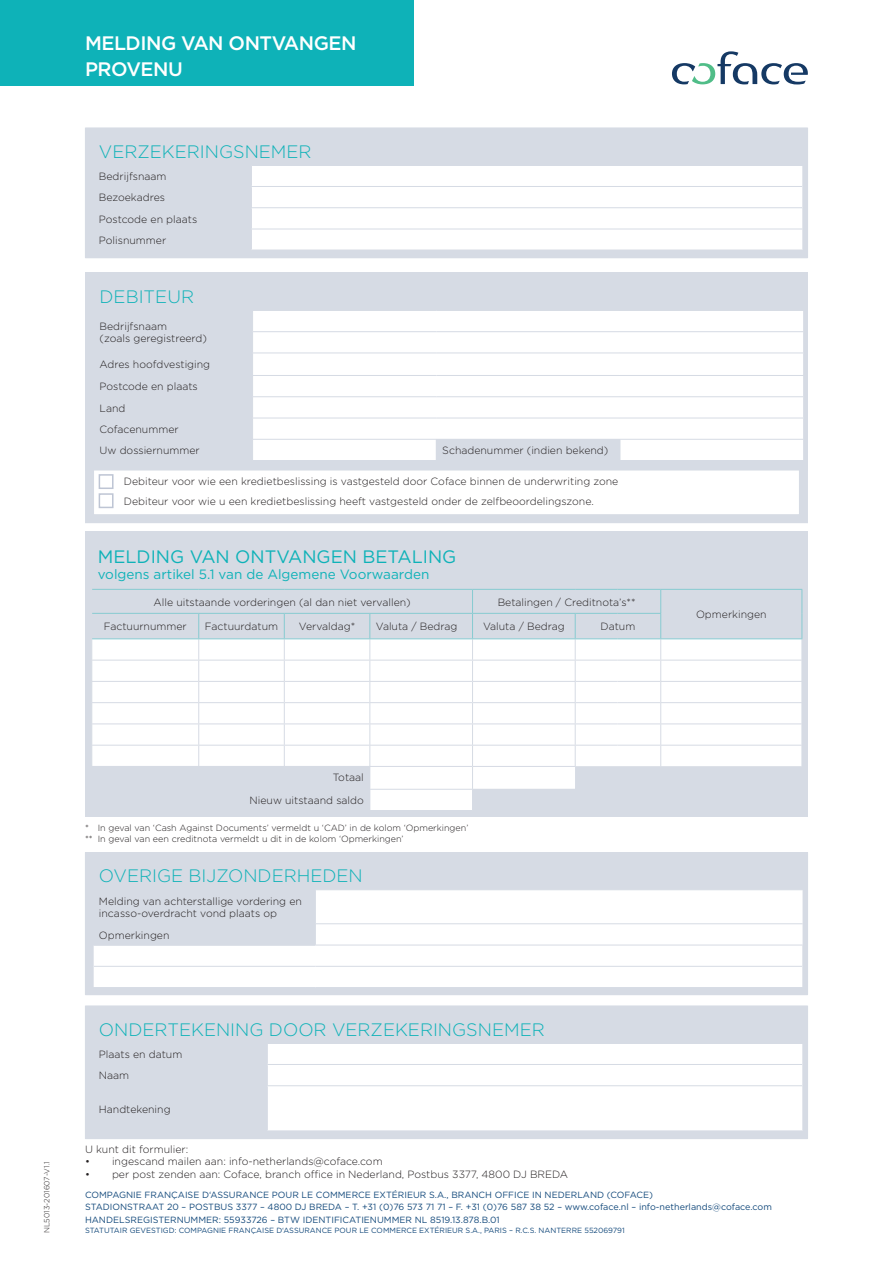
<style>
.page{position:relative;width:893px;height:1263px;background:#fff}
.page>*{position:absolute;margin:0;border:0;box-sizing:border-box;transform-origin:0 0}
.t1{font:500 19.5px/25.5px "Gotham";letter-spacing:-.025em;color:#fff}
.t2{font:300 18px "Gotham";color:#0eb2b8}
.t3{font:18px "Gotham";color:#0eb2b8}
.t4{font:13.5px "Gotham";color:#0eb2b8}
.t5{font:300 10.5px/21.3px "Gotham";color:#231f20}
.t6{font:9px/12.3px "Gotham";color:#144a7c}
.t7{font:300 9px/10.8px "Gotham";color:#231f20}
.t8{font:7.5px "Gotham";color:#144a7c}
.t9{font:300 7.5px "Gotham";color:#231f20}
</style>
<div class="page">
<div style="left:0;top:0;width:414px;height:85px;background:#0eb2b8"></div>
<svg style="left:672px;top:51px;width:136px;height:33px"></svg>
<div style="left:85px;top:128px;width:722px;height:130px;background:#d6dbe4"></div>
<div style="left:252px;top:166px;width:550px;height:83px;background:#fff"></div>
<hr style="left:252px;top:186px;width:550px;height:1px;background:#d6dbe4">
<hr style="left:252px;top:207px;width:550px;height:1px;background:#d6dbe4">
<hr style="left:252px;top:229px;width:550px;height:1px;background:#d6dbe4">
<div style="left:85px;top:1006px;width:722px;height:132px;background:#d6dbe4"></div>
<div style="left:268px;top:1044px;width:534px;height:86px;background:#fff"></div>
<hr style="left:268px;top:1064px;width:534px;height:1px;background:#d6dbe4">
<hr style="left:268px;top:1085px;width:534px;height:1px;background:#d6dbe4">
<div style="left:85px;top:1005px;width:723px;height:134px;border:1px solid #d6dbe4"></div>
<div style="left:85px;top:531px;width:723px;height:286px;background:#d6dbe4"></div>
<svg style="left:93px;top:588px;width:708px;height:1px"></svg>
<svg style="left:92px;top:589px;width:710px;height:221px"></svg>
<hr style="left:472px;top:638px;width:103px;height:1px;background:#87cbd1">
<hr style="left:575px;top:638px;width:42px;height:1px;background:#87cbd1">
<hr style="left:617px;top:638px;width:44px;height:1px;background:#87cbd1">
<hr style="left:661px;top:638px;width:141px;height:1px;background:#87cbd1">
<div style="left:85px;top:272px;width:723px;height:198px;background:#d6dbe4"></div>
<div style="left:253px;top:311px;width:550px;height:149px;background:#fff"></div>
<div style="left:436px;top:439px;width:184px;height:21px;background:#d6dbe4"></div>
<hr style="left:252px;top:331px;width:184px;height:1px;background:#d6dbe4">
<hr style="left:436px;top:331px;width:184px;height:1px;background:#d6dbe4">
<hr style="left:620px;top:331px;width:184px;height:1px;background:#d6dbe4">
<hr style="left:252px;top:353px;width:184px;height:1px;background:#d6dbe4">
<hr style="left:436px;top:353px;width:184px;height:1px;background:#d6dbe4">
<hr style="left:620px;top:353px;width:184px;height:1px;background:#d6dbe4">
<hr style="left:252px;top:375px;width:184px;height:1px;background:#d6dbe4">
<hr style="left:436px;top:375px;width:184px;height:1px;background:#d6dbe4">
<hr style="left:620px;top:375px;width:184px;height:1px;background:#d6dbe4">
<hr style="left:252px;top:396px;width:184px;height:1px;background:#d6dbe4">
<hr style="left:436px;top:396px;width:184px;height:1px;background:#d6dbe4">
<hr style="left:620px;top:396px;width:184px;height:1px;background:#d6dbe4">
<hr style="left:252px;top:418px;width:184px;height:1px;background:#d6dbe4">
<hr style="left:436px;top:418px;width:184px;height:1px;background:#d6dbe4">
<hr style="left:620px;top:418px;width:184px;height:1px;background:#d6dbe4">
<hr style="left:252px;top:439px;width:184px;height:1px;background:#d6dbe4">
<hr style="left:620px;top:439px;width:184px;height:1px;background:#d6dbe4">
<svg style="left:620px;top:440px;width:1px;height:20px"></svg>
<div style="left:85px;top:461px;width:723px;height:62px;border:9px solid #d6dbe4"></div>
<div style="left:99px;top:474px;width:15px;height:15px;border:2px solid #bec5d4"></div>
<div style="left:99px;top:493px;width:15px;height:15px;border:2px solid #bec5d4"></div>
<div style="left:85px;top:852px;width:722px;height:143px;background:#d6dbe4"></div>
<svg style="left:94px;top:890px;width:709px;height:97px;fill:#fff"></svg>
<hr style="left:92px;top:923px;width:223px;height:1px;background:#d6dbe4">
<hr style="left:92px;top:944px;width:223px;height:2px;background:#d6dbe4">
<hr style="left:802px;top:945px;width:2px;height:21px;background:#d6dbe4">
<hr style="left:802px;top:966px;width:2px;height:21px;background:#d6dbe4">
<hr style="left:315px;top:890px;width:1px;height:34px;background:#d6dbe4">
<svg style="left:315px;top:924px;width:1px;height:21px"></svg>
<hr style="left:315px;top:945px;width:488px;height:1px;background:#d6dbe4">
<hr style="left:316px;top:923px;width:487px;height:1px;background:#d6dbe4">
<hr style="left:94px;top:966px;width:221px;height:1px;background:#d6dbe4">
<hr style="left:315px;top:966px;width:487px;height:1px;background:#d6dbe4">
<h1 class="t1" style="left:85px;top:30px;width:273px">MELDING VAN ONTVANGEN<br>PROVENU</h1>
<h2 class="t2" style="left:99px;top:140px;width:214px">VERZEKERINGSNEMER</h2>
<p class="t5" style="left:99px;top:165px;width:100px">Bedrijfsnaam<br>Bezoekadres<br>Postcode en plaats<br>Polisnummer</p>
<h2 class="t2" style="left:100px;top:285px;width:96px">DEBITEUR</h2>
<p class="t5" style="left:100px;top:319px;width:109px;line-height:12.6px">Bedrijfsnaam<br>(zoals geregistreerd)</p>
<p class="t5" style="left:100px;top:354px;width:112px">Adres hoofdvestiging<br>Postcode en plaats<br>Land<br>Cofacenummer<br>Uw dossiernummer</p>
<p class="t5" style="left:442px;top:439px;width:168px">Schadenummer (indien bekend)</p>
<p class="t5" style="left:124px;top:472px;width:496px;line-height:19.2px">Debiteur voor wie een kredietbeslissing is vastgesteld door Coface binnen de underwriting zone<br>Debiteur voor wie u een kredietbeslissing heeft vastgesteld onder de zelfbeoordelingszone.</p>
<h2 class="t3" style="left:98px;top:545px;width:360px">MELDING VAN ONTVANGEN BETALING</h2>
<p class="t4" style="left:98px;top:566px;width:333px">volgens artikel 5.1 van de Algemene Voorwaarden</p>
<p class="t5" style="left:154px;top:591px;width:259px">Alle uitstaande vorderingen (al dan niet vervallen)</p>
<p class="t5" style="left:498px;top:591px;width:139px">Betalingen / Creditnota’s**</p>
<p class="t5" style="left:104px;top:616px;width:85px">Factuurnummer</p>
<p class="t5" style="left:205px;top:616px;width:75px">Factuurdatum</p>
<p class="t5" style="left:299px;top:616px;width:58px">Vervaldag*</p>
<p class="t5" style="left:376px;top:616px;width:83px">Valuta / Bedrag</p>
<p class="t5" style="left:483px;top:616px;width:83px">Valuta / Bedrag</p>
<p class="t5" style="left:601px;top:616px;width:36px">Datum</p>
<p class="t5" style="left:696px;top:604px;width:72px">Opmerkingen</p>
<p class="t9" style="left:42px;top:1233px;width:73px;rotate:-90deg">NL5013-201607-V1.1</p>
<p class="t5" style="left:250px;top:765px;width:116px;line-height:22.8px;text-align:right">Totaal<br>Nieuw uitstaand saldo</p>
<p class="t7" style="left:85px;top:822px;width:385px">* In geval van ‘Cash Against Documents’ vermeldt u ‘CAD’ in de kolom ‘Opmerkingen’ ** In geval van een creditnota vermeldt u dit in de kolom ‘Opmerkingen’</p>
<h2 class="t2" style="left:99px;top:864px;width:265px">OVERIGE BIJZONDERHEDEN</h2>
<p class="t5" style="left:99px;top:894px;width:205px;line-height:12.6px">Melding van achterstallige vordering en incasso-overdracht vond plaats op</p>
<p class="t5" style="left:99px;top:924px;width:72px">Opmerkingen</p>
<h2 class="t2" style="left:99px;top:1018px;width:447px">ONDERTEKENING DOOR VERZEKERINGSNEMER</h2>
<p class="t5" style="left:99px;top:1043px;width:85px">Plaats en datum<br>Naam</p>
<p class="t5" style="left:99px;top:1098px;width:73px">Handtekening</p>
<p class="t5" style="left:85px;top:1138px;width:105px">U kunt dit formulier:</p>
<p class="t5" style="left:85px;top:1151px;width:299px">• ingescand mailen aan: info-netherlands@coface.com</p>
<p class="t5" style="left:85px;top:1163px;width:485px">• per post zenden aan: Coface, branch office in Nederland, Postbus 3377, 4800 DJ BREDA</p>
<p class="t6" style="left:85px;top:1188px;width:688px">COMPAGNIE FRANÇAISE D‘ASSURANCE POUR LE COMMERCE EXTÉRIEUR S.A., BRANCH OFFICE IN NEDERLAND (COFACE)<br>STADIONSTRAAT 20 – POSTBUS 3377 – 4800 DJ BREDA – T. +31 (0)76 573 71 71 – F. +31 (0)76 587 38 52 – www.coface.nl – info-netherlands@coface.com<br>HANDELSREGISTERNUMMER: 55933726 – BTW IDENTIFICATIENUMMER NL 8519.13.878.B.01</p>
<p class="t8" style="left:85px;top:1226px;width:541px">STATUTAIR GEVESTIGD: COMPAGNIE FRANÇAISE D‘ASSURANCE POUR LE COMMERCE EXTÉRIEUR S.A., PARIS – R.C.S. NANTERRE 552069791</p>
</div>
